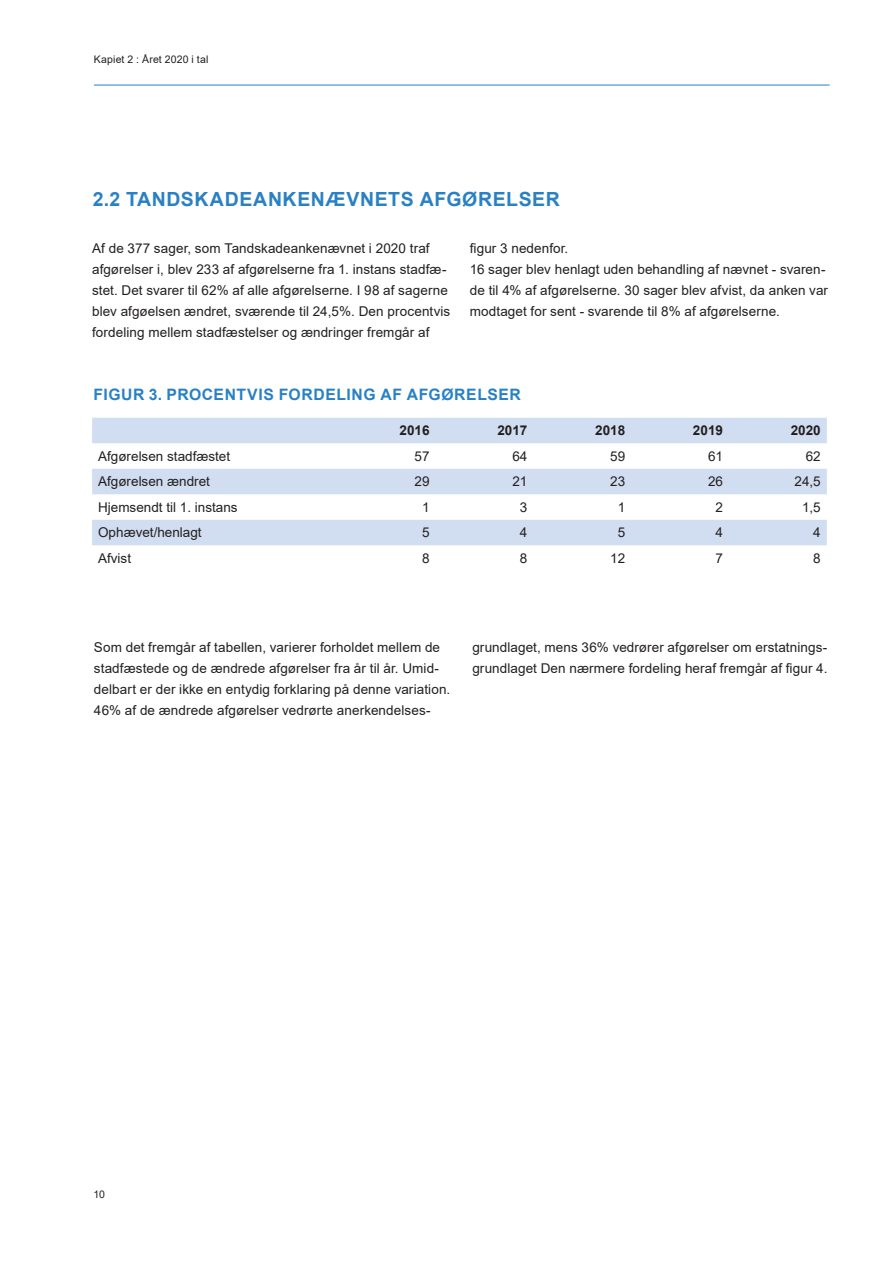
<style>
.page{position:relative;width:893px;height:1263px;background:#fff}
.page>*{position:absolute;margin:0;border:0;box-sizing:border-box;transform-origin:0 0}
.Brødtekst{font:700 19.5px "Arial";letter-spacing:.03em;color:#2981c4}
.Brødtekst-2{font:700 15.75px "Arial";letter-spacing:.035em;color:#2981c4}
.Brødtekst-3{font:13.5px/21px "Arial";letter-spacing:.005em;color:#231f20}
.t1{font:700 13.5px "Arial";color:#231f20}
.Brødtekst-4{font:10.5px "Arial";letter-spacing:.015em;color:#231f20}
</style>
<div class="page">
<svg style="left:92px;top:418px;width:735px;height:127px;fill:#d1ddf0"></svg>
<hr style="left:94px;top:85px;width:736px;height:1px;background:#2981c4">
<p class="Brødtekst-4" style="left:94px;top:52px;width:116px">Kapiet 2 : Året 2020 i tal</p>
<p class="Brødtekst" style="left:93px;top:185px;width:468px">2.2 TANDSKADEANKENÆVNETS AFGØRELSER</p>
<p class="Brødtekst-3" style="left:92px;top:237px;width:360px">Af de 377 sager, som Tandskadeankenævnet i 2020 traf afgørelser i, blev 233 af afgørelserne fra 1. instans stadfæ&shy;stet. Det svarer til 62% af alle afgørelserne. I 98 af sagerne blev afgøelsen ændret, sværende til 24,5%. Den procentvis fordeling mellem stadfæstelser og ændringer fremgår af</p>
<p class="Brødtekst-3" style="left:470px;top:237px;width:100px">figur 3 nedenfor.</p>
<p class="Brødtekst-3" style="left:470px;top:258px;width:360px">16 sager blev henlagt uden behandling af nævnet - svaren&shy;de til 4% af afgørelserne. 30 sager blev afvist, da anken var modtaget for sent - svarende til 8% af afgørelserne.</p>
<p class="Brødtekst-2" style="left:93px;top:383px;width:429px">FIGUR 3. PROCENTVIS FORDELING AF AFGØRELSER</p>
<p class="t1" style="left:400px;top:421px;width:32px">2016</p>
<p class="t1" style="left:497px;top:421px;width:32px">2017</p>
<p class="t1" style="left:595px;top:421px;width:32px">2018</p>
<p class="t1" style="left:693px;top:421px;width:32px">2019</p>
<p class="t1" style="left:791px;top:421px;width:32px">2020</p>
<p class="Brødtekst-3" style="left:98px;top:446px;width:134px">Afgørelsen stadfæstet</p>
<p class="Brødtekst-3" style="left:415px;top:446px;width:17px">57</p>
<p class="Brødtekst-3" style="left:512px;top:446px;width:17px">64</p>
<p class="Brødtekst-3" style="left:610px;top:446px;width:17px">59</p>
<p class="Brødtekst-3" style="left:708px;top:446px;width:17px">61</p>
<p class="Brødtekst-3" style="left:806px;top:446px;width:17px">62</p>
<p class="Brødtekst-3" style="left:98px;top:471px;width:113px">Afgørelsen ændret</p>
<p class="Brødtekst-3" style="left:415px;top:471px;width:17px">29</p>
<p class="Brødtekst-3" style="left:512px;top:471px;width:17px">21</p>
<p class="Brødtekst-3" style="left:610px;top:471px;width:17px">23</p>
<p class="Brødtekst-3" style="left:708px;top:471px;width:17px">26</p>
<p class="Brødtekst-3" style="left:794px;top:471px;width:28px">24,5</p>
<p class="Brødtekst-3" style="left:98px;top:497px;width:141px">Hjemsendt til 1. instans</p>
<p class="Brødtekst-3" style="left:422px;top:497px;width:9px">1</p>
<p class="Brødtekst-3" style="left:520px;top:497px;width:9px">3</p>
<p class="Brødtekst-3" style="left:618px;top:497px;width:9px">1</p>
<p class="Brødtekst-3" style="left:715px;top:497px;width:9px">2</p>
<p class="Brødtekst-3" style="left:802px;top:497px;width:20px">1,5</p>
<p class="Brødtekst-3" style="left:98px;top:522px;width:105px">Ophævet/henlagt</p>
<p class="Brødtekst-3" style="left:422px;top:522px;width:9px">5</p>
<p class="Brødtekst-3" style="left:520px;top:522px;width:9px">4</p>
<p class="Brødtekst-3" style="left:618px;top:522px;width:9px">5</p>
<p class="Brødtekst-3" style="left:715px;top:522px;width:9px">4</p>
<p class="Brødtekst-3" style="left:813px;top:522px;width:9px">4</p>
<p class="Brødtekst-3" style="left:98px;top:548px;width:35px">Afvist</p>
<p class="Brødtekst-3" style="left:422px;top:548px;width:9px">8</p>
<p class="Brødtekst-3" style="left:520px;top:548px;width:9px">8</p>
<p class="Brødtekst-3" style="left:610px;top:548px;width:17px">12</p>
<p class="Brødtekst-3" style="left:715px;top:548px;width:9px">7</p>
<p class="Brødtekst-3" style="left:813px;top:548px;width:9px">8</p>
<p class="Brødtekst-3" style="left:94px;top:636px;width:358px">Som det fremgår af tabellen, varierer forholdet mellem de stadfæstede og de ændrede afgørelser fra år til år. Umid&shy;delbart er der ikke en entydig forklaring på denne variation.</p>
<p class="Brødtekst-3" style="left:94px;top:699px;width:338px">46% af de ændrede afgørelser vedrørte anerkendelses-</p>
<p class="Brødtekst-3" style="left:472px;top:636px;width:357px">grundlaget, mens 36% vedrører afgørelser om erstatnings&shy;grundlaget Den nærmere fordeling heraf fremgår af figur 4.</p>
<p class="Brødtekst-4" style="left:94px;top:1187px;width:13px">10</p>
</div>
